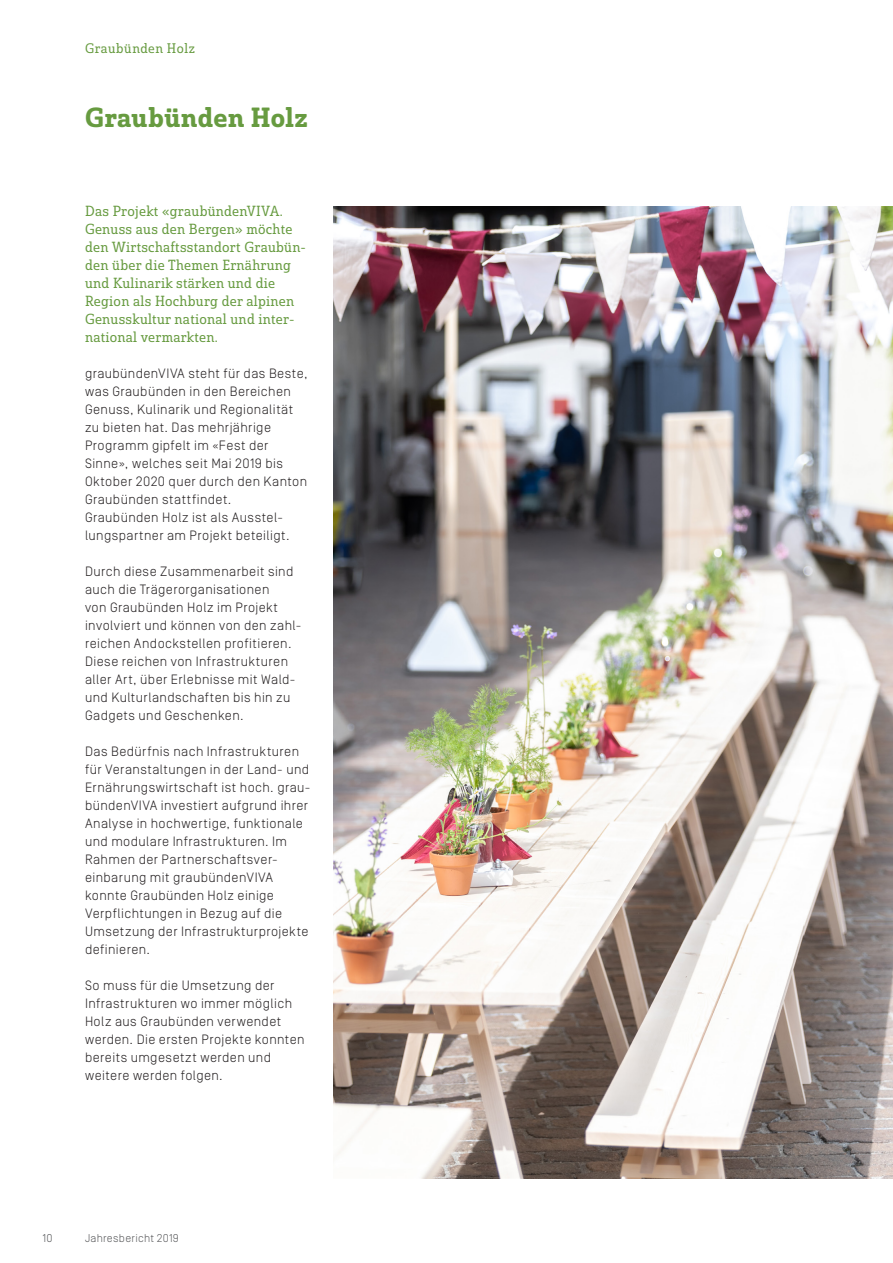
<style>
.page{position:relative;width:893px;height:1263px;background:#fff}
.page>*{position:absolute;margin:0;border:0;box-sizing:border-box;transform-origin:0 0}
.t1{font:27px "Solitas Slab Nor Dem";letter-spacing:.015em;color:#679b40}
.t2{font:14.25px/18px "Solitas Slab Nor Boo";letter-spacing:.02em;color:#679b40}
.t3{font:300 13.5px/18px "Simplon Norm";letter-spacing:.03em;color:#231f20}
.t4{font:13.5px "Solitas Slab Nor Boo";letter-spacing:.04em;color:#679b40}
.t5{font:300 11.25px "Simplon Norm";letter-spacing:.02em;color:#57585a}
</style>
<div class="page">
<img style="left:333px;top:207px;width:560px;height:972px">
<p class="t4" style="left:85px;top:40px;width:111px">Graubünden Holz</p>
<h1 class="t1" style="left:85px;top:99px;width:224px">Graubünden Holz</h1>
<p class="t2" style="left:85px;top:202px;width:222px">Das Projekt «graubündenVIVA.<br>Genuss aus den Bergen» möchte den Wirtschaftsstandort Graubün&shy;den über die Themen Ernährung und Kulinarik stärken und die<br>Region als Hochburg der alpinen<br>Genusskultur national und inter&shy;national vermarkten.</p>
<p class="t3" style="left:85px;top:365px;width:224px">graubündenVIVA steht für das Beste, was Graubünden in den Bereichen<br>Genuss, Kulinarik und Regionalität zu bieten hat. Das mehrjährige<br>Programm gipfelt im «Fest der<br>Sinne», welches seit Mai 2019 bis<br>Oktober 2020 quer durch den Kanton<br>Graubünden stattfindet.<br>Graubünden Holz ist als Ausstel&shy;lungspartner am Projekt beteiligt.</p>
<p class="t3" style="left:85px;top:562px;width:218px">Durch diese Zusammenarbeit sind auch die Trägerorganisationen<br>von Graubünden Holz im Projekt involviert und können von den zahl&shy;reichen Andockstellen profitieren.<br>Diese reichen von Infrastrukturen aller Art, über Erlebnisse mit Wald&shy;und Kulturlandschaften bis hin zu Gadgets und Geschenken.</p>
<p class="t3" style="left:85px;top:742px;width:227px">Das Bedürfnis nach Infrastrukturen für Veranstaltungen in der Land- und Ernährungswirtschaft ist hoch. grau&shy;bündenVIVA investiert aufgrund ihrer Analyse in hochwertige, funktionale und modulare Infrastrukturen. Im Rahmen der Partnerschaftsver&shy;einbarung mit graubündenVIVA konnte Graubünden Holz einige Verpflichtungen in Bezug auf die Umsetzung der Infrastrukturprojekte definieren.</p>
<p class="t3" style="left:85px;top:976px;width:221px">So muss für die Umsetzung der<br>Infrastrukturen wo immer möglich<br>Holz aus Graubünden verwendet werden. Die ersten Projekte konnten bereits umgesetzt werden und weitere werden folgen.</p>
<p class="t5" style="left:43px;top:1232px;width:12px">10</p>
<p class="t5" style="left:85px;top:1232px;width:95px">Jahresbericht 2019</p>
</div>
